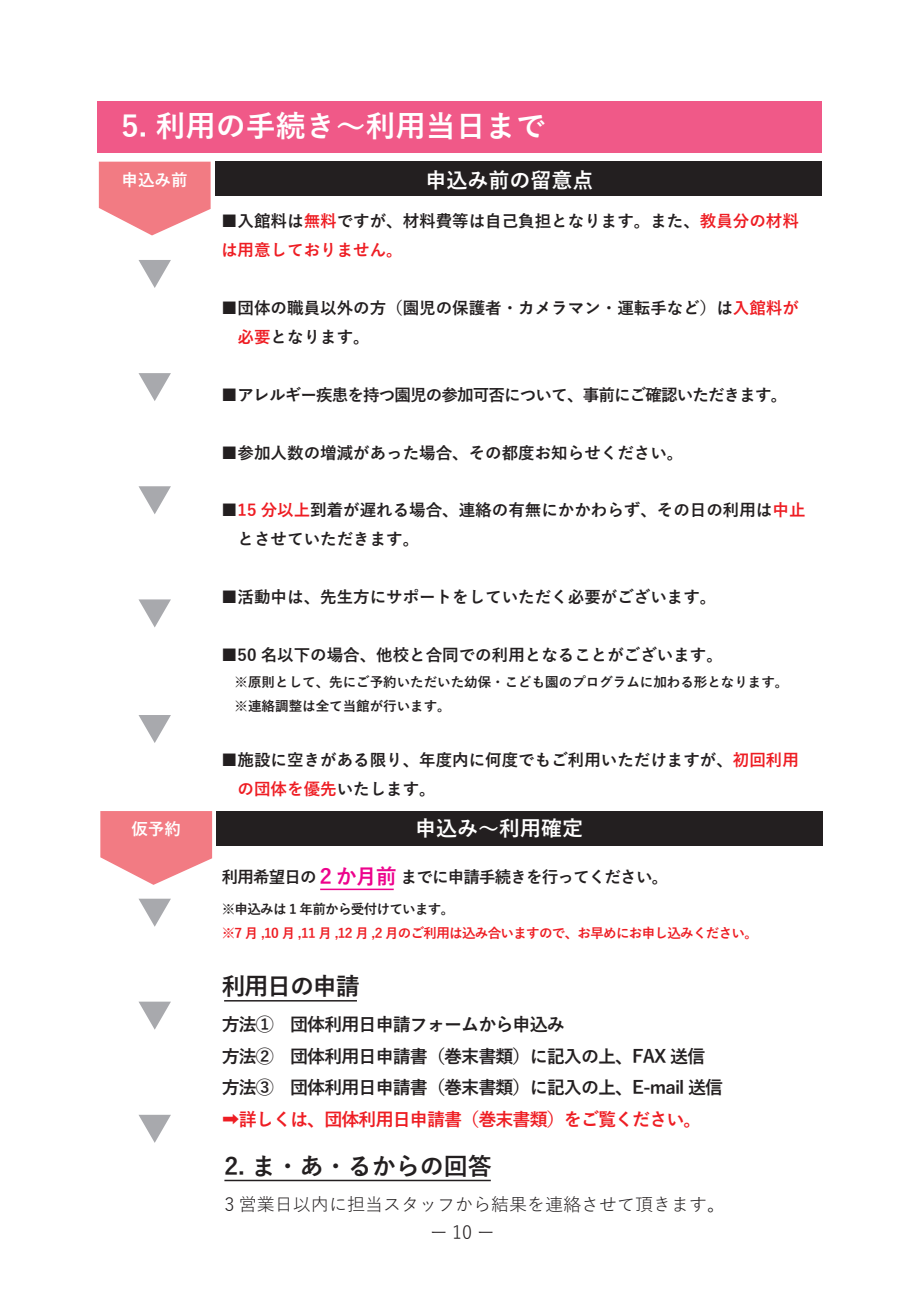
<style>
.page{position:relative;width:919px;height:1289px;background:#fff}
.page>*{position:absolute;margin:0;border:0;box-sizing:border-box;transform-origin:0 0}
.t1{font:700 30px "Yu Gothic";color:#fff}
.t2{font:700 24px "Yu Gothic";letter-spacing:-.025em;color:#231f20}
.t3{font:700 21px "Yu Gothic";color:#fff}
.t4{font:700 18px/31.5px "Yu Gothic";letter-spacing:-.05em;color:#231f20}
.t5{font:18px/27.2px "Yu Gothic";color:#231f20}
.t6{font:700 18px "Yu Gothic";letter-spacing:-.05em;color:#ee1d23}
.t7{font:700 16.5px/28.8px "Yu Gothic";color:#231f20}
.t8{font:700 16.5px "Yu Gothic";letter-spacing:-.05em;color:#231f20}
.t9{font:700 16.5px "Yu Gothic";color:#fff}
.t10{font:700 13.5px/23.7px "Yu Gothic";color:#231f20}
.t11{font:700 13.5px "Yu Gothic";letter-spacing:-.05em;color:#ee1d23}
.t12{font:700 13.5px "Yu Gothic";letter-spacing:-.05em;color:#231f20}
.s1{color:#ee1d23}
.s2{font-size:21px;color:#ed028c}
</style>
<div class="page">
<svg style="left:99px;top:162px;width:111px;height:73px"></svg>
<svg style="left:138px;top:260px;width:33px;height:28px"></svg>
<svg style="left:138px;top:373px;width:33px;height:28px"></svg>
<svg style="left:138px;top:486px;width:33px;height:28px"></svg>
<svg style="left:138px;top:599px;width:33px;height:28px"></svg>
<svg style="left:138px;top:898px;width:33px;height:28px"></svg>
<svg style="left:138px;top:1001px;width:33px;height:28px"></svg>
<svg style="left:139px;top:1114px;width:32px;height:28px"></svg>
<svg style="left:138px;top:715px;width:33px;height:28px"></svg>
<div style="left:97px;top:101px;width:724px;height:51px;background:#f05988"></div>
<div style="left:215px;top:162px;width:606px;height:34px;background:#231f20"></div>
<svg style="left:100px;top:811px;width:112px;height:73px"></svg>
<div style="left:216px;top:811px;width:607px;height:34px;background:#231f20"></div>
<hr style="left:320px;top:888px;width:73px;height:2px;background:#ed028c">
<hr style="left:224px;top:1000px;width:133px;height:1px;background:#231f20">
<hr style="left:224px;top:1179px;width:267px;height:2px;background:#231f20">
<h1 class="t1" style="left:121px;top:109px;width:426px">5. 利用の手続き～利用当日まで</h1>
<p class="t3" style="left:425px;top:168px;width:169px">申込み前の留意点</p>
<p class="t9" style="left:121px;top:170px;width:67px">申込み前</p>
<p class="t7" style="left:221px;top:207px;width:579px">■入館料は<span class="s1">無料</span>ですが、材料費等は自己負担となります。また、<span class="s1">教員分の材料は用意しておりません。</span></p>
<p class="t7" style="left:221px;top:294px;width:579px">■団体の職員以外の方（園児の保護者・カメラマン・運転手など）は<span class="s1">入館料が　必要</span>となります。</p>
<p class="t8" style="left:221px;top:385px;width:567px">■アレルギー疾患を持つ園児の参加可否について、事前にご確認いただきます。</p>
<p class="t7" style="left:221px;top:438px;width:463px">■参加人数の増減があった場合、その都度お知らせください。</p>
<p class="t7" style="left:237px;top:496px;width:569px;text-indent:-16px">■<span class="s1">15 分以上</span>到着が遅れる場合、連絡の有無にかかわらず、その日の利用は<span class="s1">中止</span>とさせていただきます。</p>
<p class="t7" style="left:221px;top:583px;width:496px">■活動中は、先生方にサポートをしていただく必要がございます。</p>
<p class="t7" style="left:221px;top:640px;width:503px">■50 名以下の場合、他校と合同での利用となることがございます。</p>
<p class="t10" style="left:221px;top:670px;width:569px">　※原則として、先にご予約いただいた幼保・こども園のプログラムに加わる形となります。　※連絡調整は全て当館が行います。</p>
<p class="t7" style="left:221px;top:745px;width:579px">■施設に空きがある限り、年度内に何度でもご利用いただけますが、<span class="s1">初回利用　の団体を優先</span>いたします。</p>
<p class="t9" style="left:131px;top:820px;width:51px">仮予約</p>
<p class="t3" style="left:415px;top:816px;width:169px">申込み～利用確定</p>
<p class="t8" style="left:222px;top:867px;width:448px">利用希望日の <span class="s2">2 か月前</span> までに申請手続きを行ってください。</p>
<p class="t12" style="left:222px;top:901px;width:234px">※申込みは 1 年前から受付けています。</p>
<p class="t11" style="left:222px;top:925px;width:537px">※7 月 ,10 月 ,11 月 ,12 月 ,2 月のご利用は込み合いますので、お早めにお申し込みください。</p>
<h2 class="t2" style="left:222px;top:972px;width:139px">利用日の申請</h2>
<p class="t4" style="left:222px;top:1009px;width:503px">方法①　団体利用日申請フォームから申込み<br>方法②　団体利用日申請書（巻末書類）に記入の上、FAX 送信方法③　団体利用日申請書（巻末書類）に記入の上、E-mail 送信</p>
<p class="t6" style="left:222px;top:1109px;width:481px">➡詳しくは、団体利用日申請書（巻末書類）をご覧ください。</p>
<h2 class="t2" style="left:224px;top:1152px;width:269px">2. ま・あ・るからの回答</h2>
<p class="t5" style="left:429px;top:1188px;width:297px;text-indent:-205px">3 営業日以内に担当スタッフから結果を連絡させて頂きます。ー10ー</p>
</div>
